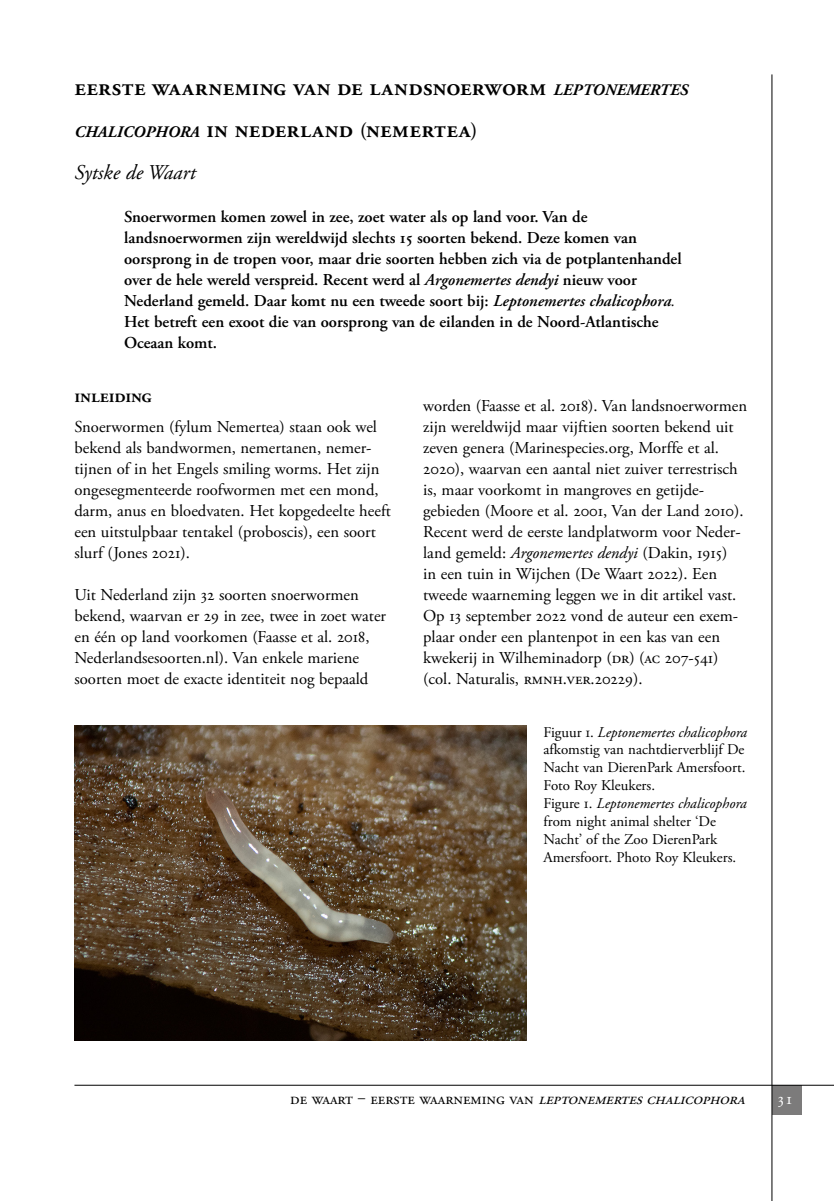
<style>
.page{position:relative;width:834px;height:1201px;background:#fff}
.page>*{position:absolute;margin:0;border:0;box-sizing:border-box;transform-origin:0 0}
.t1{font:600 24.5px/42px "Adobe Garamond Pro";letter-spacing:.01em;color:#000}
.t2{font:italic 21px "Adobe Garamond Pro";color:#000}
.t3{font:600 19.25px "Adobe Garamond Pro";letter-spacing:-.005em;color:#000}
.t4{font:16.62px/21px "Adobe Garamond Pro";color:#000}
.t5{font:600 16.62px/21px "Adobe Garamond Pro";letter-spacing:-.005em;color:#000}
.t6{font:16.62px "Adobe Garamond Pro";letter-spacing:-.045em;color:#000}
.t7{font:16.62px "Adobe Garamond Pro";color:#fff}
.t8{font:14.88px/17.8px "Adobe Garamond Pro";color:#000}
.s1{font-weight:700;font-style:italic;font-size:16.1px}
.s2{font-size:21px}
.s3{font-family:"Adobe Garamond Exp"}
.s4{font-style:italic}
.s5{font-weight:400;font-style:italic}
</style>
<div class="page">
<div style="left:771px;top:1085px;width:30px;height:30px;background:#7c7b7b"></div>
<hr style="left:771px;top:74px;width:1px;height:1126px;background:#000">
<hr style="left:74px;top:1084px;width:759px;height:1px;background:#000">
<img style="left:74px;top:725px;width:452px;height:315px">
<h1 class="t1" style="left:74px;top:67px;width:615px">eerste waarneming van de landsnoerworm <span class="s1">LEPTONEMERTES<br>CHALICOPHORA</span> in nederland <span class="s2">(</span>nemertea<span class="s2">)</span></h1>
<p class="t2" style="left:74px;top:160px;width:123px">Sytske de Waart</p>
<p class="t5" style="left:124px;top:206px;width:559px">Snoerwormen komen zowel in zee, zoet water als op land voor. Van de landsnoerwormen zijn wereldwijd slechts <span class="s3">15</span> soorten bekend. Deze komen van oorsprong in de tropen voor, maar drie soorten hebben zich via de potplantenhandel over de hele wereld verspreid. Recent werd al <span class="s4">Argonemertes dendyi</span> nieuw voor Nederland gemeld. Daar komt nu een tweede soort bij: <span class="s4">Leptonemertes chalicophora</span><span class="s5">.<br></span>Het betreft een exoot die van oorsprong van de eilanden in de Noord-Atlantische Oceaan komt.</p>
<p class="t3" style="left:74px;top:384px;width:79px">inleiding</p>
<p class="t4" style="left:74px;top:416px;width:318px">Snoerwormen (fylum Nemertea) staan ook wel bekend als bandwormen, nemertanen, nemer&shy;tijnen of in het Engels smiling worms. Het zijn ongesegmenteerde roofwormen met een mond, darm, anus en bloedvaten. Het kopgedeelte heeft een uitstulpbaar tentakel (proboscis), een soort slurf (Jones <span class="s3">2021</span>).</p>
<p class="t4" style="left:74px;top:584px;width:313px">Uit Nederland zijn <span class="s3">32</span> soorten snoerwormen bekend, waarvan er <span class="s3">29</span> in zee, twee in zoet water en één op land voorkomen (Faasse et al. <span class="s3">2018</span>, Nederlandsesoorten.nl). Van enkele mariene soorten moet de exacte identiteit nog bepaald</p>
<p class="t4" style="left:423px;top:395px;width:325px">worden (Faasse et al. <span class="s3">2018</span>). Van landsnoerwormen zijn wereldwijd maar vijftien soorten bekend uit zeven genera (Marinespecies.org, Morffe et al.<br><span class="s3">2020</span>), waarvan een aantal niet zuiver terrestrisch is, maar voorkomt in mangroves en getijde&shy;gebieden (Moore et al. <span class="s3">2001</span>, Van der Land <span class="s3">2010</span>).<br>Recent werd de eerste landplatworm voor Neder&shy;land gemeld: <span class="s4">Argonem</span>e<span class="s4">rtes dendyi</span> (Dakin, <span class="s3">1915</span>)<br>in een tuin in Wijchen (De Waart <span class="s3">2022</span>). Een tweede waarneming leggen we in dit artikel vast.<br>Op <span class="s3">13</span> september <span class="s3">2022</span> vond de auteur een exem&shy;plaar onder een plantenpot in een kas van een kwekerij in Wilheminadorp (<span class="s3">dr</span>) (<span class="s3">ac 207</span>-<span class="s3">541</span>) (col. Naturalis, <span class="s3">rmnh.ver</span>.<span class="s3">20229</span>).</p>
<p class="t8" style="left:543px;top:723px;width:205px">Figuur <span class="s3">1</span>. <span class="s4">Leptonemertes chalicophora </span>afkomstig van nachtdierverblijf De<br>Nacht van DierenPark Amersfoort.<br>Foto Roy Kleukers.<br>Figure <span class="s3">1</span>. <span class="s4">Leptonemertes chalicophora </span>from night animal shelter ‘De<br>Nacht’ of the Zoo DierenPark<br>Amersfoort. Photo Roy Kleukers.</p>
<p class="t6" style="left:290px;top:1088px;width:461px">d e waa rt ‒ e e r s t e waa r n e m i n g va n <span class="s4">leptonemerteschalicophora</span></p>
<p class="t7" style="left:776px;top:1088px;width:18px">31</p>
</div>
